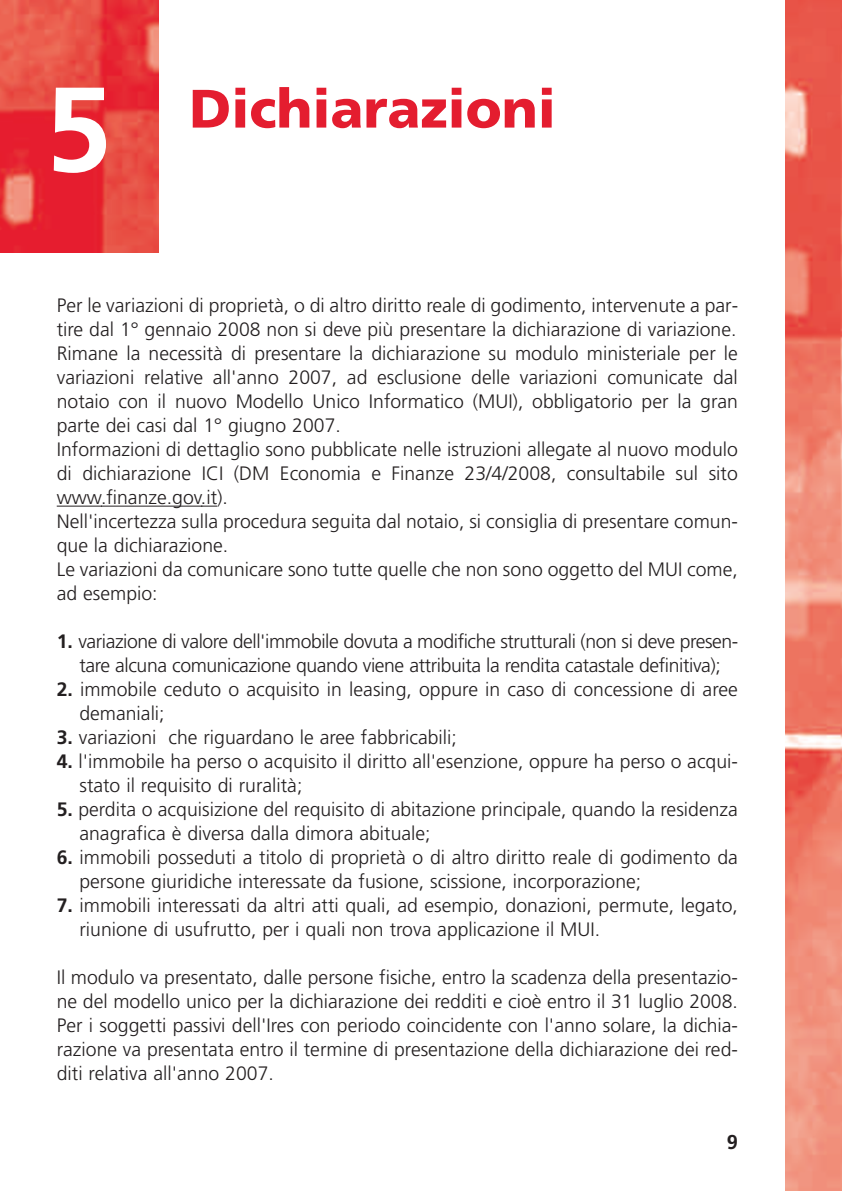
<style>
.page{position:relative;width:842px;height:1191px;background:#fff}
.page>*{position:absolute;margin:0;border:0;box-sizing:border-box;transform-origin:0 0}
.t1{font:700 120px "Frutiger";color:#fff}
.t2{font:900 54px "Frutiger";color:#e41d2f}
.t3{font:700 20px "Frutiger";color:#231f20}
.t4{font:300 19.4px/24px "Frutiger";color:#231f20}
.t5{font:300 19.4px/24px "Frutiger";letter-spacing:-.02em;color:#231f20;text-align:center}
.s1{font-weight:700}
</style>
<div class="page">
<img style="left:785px;top:0;width:56px;height:1191px">
<img style="left:0;top:0;width:159px;height:253px">
<hr style="left:57px;top:505px;width:45px;height:1px;background:#231f20">
<hr style="left:101px;top:505px;width:101px;height:1px;background:#231f20">
<svg style="left:201px;top:505px;width:16px;height:1px"></svg>
<h1 class="t1" style="left:45px;top:81px;width:68px">5</h1>
<h2 class="t2" style="left:189px;top:87px;width:368px">Dichiarazioni</h2>
<p class="t4" style="left:57px;top:295px;width:682px">Per le variazioni di proprietà, o di altro diritto reale di godimento, intervenute a par&shy;tire dal 1° gennaio 2008 non si deve più presentare la dichiarazione di variazione.<br>Rimane la necessità di presentare la dichiarazione su modulo ministeriale per le variazioni relative all'anno 2007, ad esclusione delle variazioni comunicate dal notaio con il nuovo Modello Unico Informatico (MUI), obbligatorio per la gran parte dei casi dal 1° giugno 2007.<br>Informazioni di dettaglio sono pubblicate nelle istruzioni allegate al nuovo modulo di dichiarazione ICI (DM Economia e Finanze 23/4/2008, consultabile sul sito www.finanze.gov.it).<br>Nell'incertezza sulla procedura seguita dal notaio, si consiglia di presentare comun&shy;que la dichiarazione.<br>Le variazioni da comunicare sono tutte quelle che non sono oggetto del MUI come, ad esempio:</p>
<p class="t5" style="left:57px;top:631px;width:682px"><span class="s1">1.</span> variazione di valore dell'immobile dovuta a modifiche strutturali (non si deve presen&shy;tare alcuna comunicazione quando viene attribuita la rendita catastale definitiva);</p>
<p class="t4" style="left:79px;top:679px;width:659px;text-indent:-23px"><span class="s1">2.</span> immobile ceduto o acquisito in leasing, oppure in caso di concessione di aree demaniali;</p>
<p class="t4" style="left:57px;top:727px;width:401px"><span class="s1">3.</span> variazioni che riguardano le aree fabbricabili;</p>
<p class="t4" style="left:79px;top:751px;width:659px;text-indent:-23px"><span class="s1">4.</span> l'immobile ha perso o acquisito il diritto all'esenzione, oppure ha perso o acqui&shy;stato il requisito di ruralità;</p>
<p class="t4" style="left:79px;top:799px;width:659px;text-indent:-23px"><span class="s1">5.</span> perdita o acquisizione del requisito di abitazione principale, quando la residenza anagrafica è diversa dalla dimora abituale;</p>
<p class="t4" style="left:79px;top:847px;width:659px;text-indent:-23px"><span class="s1">6.</span> immobili posseduti a titolo di proprietà o di altro diritto reale di godimento da persone giuridiche interessate da fusione, scissione, incorporazione;</p>
<p class="t4" style="left:79px;top:895px;width:659px;text-indent:-23px"><span class="s1">7.</span> immobili interessati da altri atti quali, ad esempio, donazioni, permute, legato, riunione di usufrutto, per i quali non trova applicazione il MUI.</p>
<p class="t4" style="left:57px;top:967px;width:682px;text-align:justify">Il modulo va presentato, dalle persone fisiche, entro la scadenza della presentazio&shy;ne del modello unico per la dichiarazione dei redditi e cioè entro il 31 luglio 2008.<br>Per i soggetti passivi dell'Ires con periodo coincidente con l'anno solare, la dichia&shy;razione va presentata entro il termine di presentazione della dichiarazione dei red&shy;diti relativa all'anno 2007.</p>
<p class="t3" style="left:726px;top:1134px;width:13px">9</p>
</div>
